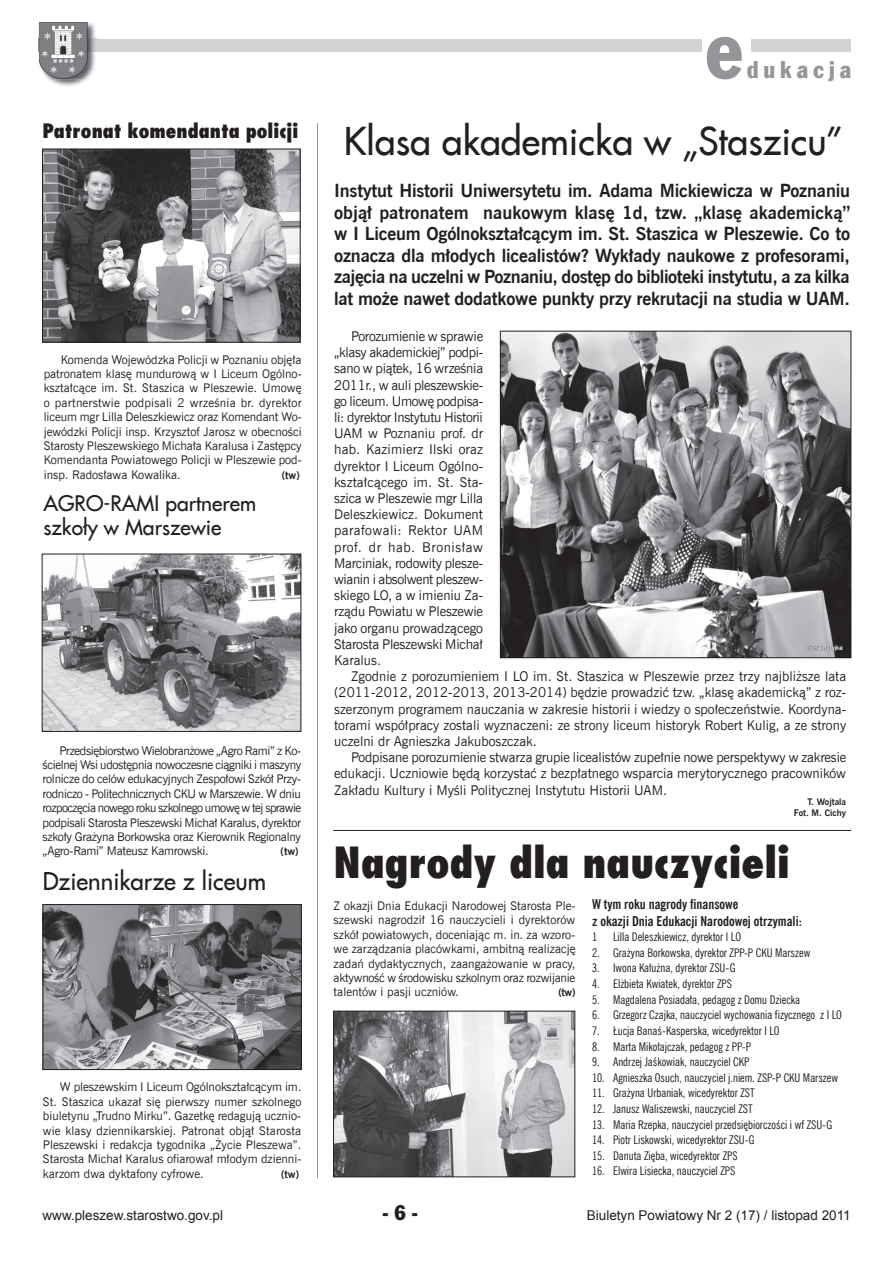
<style>
.page{position:relative;width:893px;height:1263px;background:#fff}
.page>*{position:absolute;margin:0;border:0;box-sizing:border-box;transform-origin:0 0}
.t1{font:81px "Frank Goth Cn EU";color:#939598}
.t2{font:800 42px "Fujiyama";color:#231f20}
.t3{font:37.5px "Fujiyama 2";color:#231f20}
.t4{font:24px "Fujiyama 2";color:#231f20}
.t5{font:24px "Frank Goth Cn EU";letter-spacing:.2em;color:#939598}
.t6{font:21px/23.7px "Fujiyama 2";color:#231f20}
.t7{font:21px "Frank Goth Cn EU";color:#231f20}
.t8{font:800 19.5px "Fujiyama";color:#231f20}
.t9{font:700 18px/21.6px "News Goth EU";letter-spacing:-.01em;color:#231f20;text-align:justify}
.t10{font:13.5px/16.2px "News Goth EU";color:#231f20;text-align:justify}
.t11{font:13.5px "Arial";color:#231f20}
.t12{font:700 13.5px/16.2px "News Goth Cn EU";color:#231f20}
.t13{font:12px/14.4px "News Goth EU";color:#231f20;text-align:justify}
.t14{font:12px "News Goth Cn EU";color:#231f20}
.t15{font:700 10.5px "News Goth EU";color:#231f20}
.t16{font:700 9px/10.8px "News Goth EU";color:#231f20;text-align:right}
</style>
<div class="page">
<div style="left:38px;top:39px;width:664px;height:12px;background:#d1d2d4"></div>
<img style="left:49px;top:23px;width:48px;height:63px">
<svg style="left:89px;top:39px;width:8px;height:12px"></svg>
<svg style="left:38px;top:39px;width:1px;height:12px"></svg>
<img style="left:39px;top:22px;width:50px;height:58px">
<img style="left:39px;top:39px;width:50px;height:12px">
<div style="left:752px;top:39px;width:99px;height:12px;background:#d1d2d4"></div>
<img style="left:502px;top:333px;width:347px;height:323px">
<div style="left:500px;top:331px;width:351px;height:327px;border:1px solid #231f20"></div>
<img style="left:335px;top:1013px;width:238px;height:162px">
<div style="left:333px;top:1011px;width:242px;height:166px;border:1px solid #231f20"></div>
<img style="left:44px;top:151px;width:254px;height:189px">
<div style="left:42px;top:149px;width:258px;height:193px;border:1px solid #231f20"></div>
<img style="left:45px;top:906px;width:255px;height:162px">
<div style="left:43px;top:904px;width:259px;height:166px;border:1px solid #231f20"></div>
<hr style="left:317px;top:123px;width:1px;height:1055px;background:#939598">
<hr style="left:333px;top:830px;width:518px;height:1px;background:#231f20">
<img style="left:44px;top:556px;width:255px;height:173px">
<h3 class="t8" style="left:43px;top:118px;width:257px">Patronat komendanta policji</h3>
<p class="t13" style="left:44px;top:352px;width:260px;text-indent:17px">Komenda Wojewódzka Policji w Poznaniu objęła patronatem klasę mundurową w I Liceum Ogólno&shy;kształcące im. St. Staszica w Pleszewie. Umowę o partnerstwie podpisali 2 września br. dyrektor liceum mgr Lilla Deleszkiewicz oraz Komendant Wo&shy;jewódzki Policji insp. Krzysztof Jarosz w obecności Starosty Pleszewskiego Michała Karalusa i Zastępcy Komendanta Powiatowego Policji w Pleszewie pod&shy;insp. Radosława Kowalika.</p>
<p class="t15" style="left:282px;top:468px;width:19px">(tw)</p>
<h3 class="t6" style="left:43px;top:490px;width:214px">AGRO-RAMI partnerem szkoły w Marszewie</h3>
<p class="t13" style="left:43px;top:743px;width:260px;text-indent:17px">Przedsiębiorstwo Wielobranżowe „Agro Rami” z Ko&shy;ścielnej Wsi udostępnia nowoczesne ciągniki i maszyny rolnicze do celów edukacyjnych Zespołowi Szkół Przy&shy;rodniczo - Politechnicznych CKU w Marszewie. W dniu rozpoczęcia nowego roku szkolnego umowę w tej sprawie podpisali Starosta Pleszewski Michał Karalus, dyrektor szkoły Grażyna Borkowska oraz Kierownik Regionalny „Agro-Rami” Mateusz Kamrowski.</p>
<p class="t15" style="left:281px;top:845px;width:19px">(tw)</p>
<h3 class="t4" style="left:43px;top:863px;width:225px">Dziennikarze z liceum</h3>
<p class="t13" style="left:43px;top:1080px;width:260px;text-indent:17px">W pleszewskim I Liceum Ogólnokształcącym im.<br>St. Staszica ukazał się pierwszy numer szkolnego biuletynu „Trudno Mirku”. Gazetkę redagują ucznio&shy;wie klasy dziennikarskiej. Patronat objął Starosta Pleszewski i redakcja tygodnika „Życie Pleszewa”.<br>Starosta Michał Karalus ofiarował młodym dzienni&shy;karzom dwa dyktafony cyfrowe.</p>
<p class="t15" style="left:281px;top:1167px;width:19px">(tw)</p>
<h1 class="t1" style="left:705px;top:-3px;width:40px">e</h1>
<h3 class="t5" style="left:747px;top:54px;width:106px">dukacja</h3>
<h3 class="t3" style="left:344px;top:113px;width:501px">Klasa akademicka w „Staszicu”</h3>
<p class="t9" style="left:334px;top:180px;width:518px">Instytut Historii Uniwersytetu im. Adama Mickiewicza w Poznaniu objął patronatem naukowym klasę 1d, tzw. „klasę akademicką” w I Liceum Ogólnokształcącym im. St. Staszica w Pleszewie. Co to oznacza dla młodych licealistów? Wykłady naukowe z profesorami, zajęcia na uczelni w Poznaniu, dostęp do biblioteki instytutu, a za kilka lat może nawet dodatkowe punkty przy rekrutacji na studia w UAM.</p>
<p class="t10" style="left:334px;top:328px;width:151px;text-indent:17px">Porozumienie w sprawie „klasy akademickiej” podpi&shy;sano w piątek, 16 września 2011r., w auli pleszewskie&shy;go liceum. Umowę podpisa&shy;li: dyrektor Instytutu Historii UAM w Poznaniu prof. dr hab. Kazimierz Ilski oraz dyrektor I Liceum Ogólno&shy;kształcącego im. St. Sta&shy;szica w Pleszewie mgr Lilla Deleszkiewicz. Dokument parafowali: Rektor UAM prof. dr hab. Bronisław Marciniak, rodowity plesze&shy;wianin i absolwent pleszew&shy;skiego LO, a w imieniu Za&shy;rządu Powiatu w Pleszewie jako organu prowadzącego Starosta Pleszewski Michał Karalus.</p>
<p class="t10" style="left:334px;top:669px;width:514px;text-indent:17px">Zgodnie z porozumieniem I LO im. St. Staszica w Pleszewie przez trzy najbliższe lata (2011-2012, 2012-2013, 2013-2014) będzie prowadzić tzw. „klasę akademicką” z roz&shy;szerzonym programem nauczania w zakresie historii i wiedzy o społeczeństwie. Koordyna&shy;torami współpracy zostali wyznaczeni: ze strony liceum historyk Robert Kulig, a ze strony uczelni dr Agnieszka Jakuboszczak.</p>
<p class="t10" style="left:334px;top:750px;width:514px;text-indent:17px">Podpisane porozumienie stwarza grupie licealistów zupełnie nowe perspektywy w zakresie edukacji. Uczniowie będą korzystać z bezpłatnego wsparcia merytorycznego pracowników Zakładu Kultury i Myśli Politycznej Instytutu Historii UAM.</p>
<p class="t16" style="left:794px;top:797px;width:54px">T. Wojtala<br>Fot. M. Cichy</p>
<h2 class="t2" style="left:334px;top:834px;width:458px">Nagrody dla nauczycieli</h2>
<p class="t13" style="left:334px;top:899px;width:243px">Z okazji Dnia Edukacji Narodowej Starosta Ple&shy;szewski nagrodził 16 nauczycieli i dyrektorów szkół powiatowych, doceniając m. in. za wzoro&shy;we zarządzania placówkami, ambitną realizację zadań dydaktycznych, zaangażowanie w pracy, aktywność w środowisku szkolnym oraz rozwijanie talentów i pasji uczniów.</p>
<p class="t12" style="left:592px;top:897px;width:211px">W tym roku nagrody finansowe<br>z okazji Dnia Edukacji Narodowej otrzymali:</p>
<p class="t14" style="left:592px;top:930px;width:7px">1</p>
<p class="t14" style="left:613px;top:930px;width:130px">Lilla Deleszkiewicz, dyrektor I LO</p>
<p class="t14" style="left:592px;top:945px;width:220px">2. Grażyna Borkowska, dyrektor ZPP-P CKU Marszew</p>
<p class="t14" style="left:592px;top:961px;width:145px">3. Iwona Kałużna, dyrektor ZSU-G</p>
<p class="t14" style="left:592px;top:976px;width:142px">4. Elżbieta Kwiatek, dyrektor ZPS</p>
<p class="t14" style="left:592px;top:992px;width:210px">5. Magdalena Posiadała, pedagog z Domu Dziecka</p>
<p class="t14" style="left:592px;top:1008px;width:251px">6. Grzegorz Czajka, nauczyciel wychowania fizycznego z I LO</p>
<p class="t14" style="left:592px;top:1023px;width:189px">7. Łucja Banaś-Kasperska, wicedyrektor I LO</p>
<p class="t14" style="left:592px;top:1039px;width:160px">8. Marta Mikołajczak, pedagog z PP-P</p>
<p class="t14" style="left:592px;top:1054px;width:159px">9. Andrzej Jaśkowiak, nauczyciel CKP</p>
<p class="t14" style="left:592px;top:1070px;width:248px">10. Agnieszka Osuch, nauczyciel j.niem. ZSP-P CKU Marszew</p>
<p class="t14" style="left:592px;top:1086px;width:164px">11. Grażyna Urbaniak, wicedyrektor ZST</p>
<p class="t14" style="left:592px;top:1101px;width:162px">12. Janusz Waliszewski, nauczyciel ZST</p>
<p class="t14" style="left:592px;top:1117px;width:242px">13. Maria Rzepka, nauczyciel przedsiębiorczości i wf ZSU-G</p>
<p class="t14" style="left:592px;top:1132px;width:164px">14. Piotr Liskowski, wicedyrektor ZSU-G</p>
<p class="t14" style="left:592px;top:1148px;width:147px">15. Danuta Zięba, wicedyrektor ZPS</p>
<p class="t14" style="left:592px;top:1164px;width:145px">16. Elwira Lisiecka, nauczyciel ZPS</p>
<p class="t15" style="left:558px;top:986px;width:18px">(tw)</p>
<p class="t11" style="left:43px;top:1206px;width:182px">www.pleszew.starostwo.gov.pl</p>
<h3 class="t7" style="left:382px;top:1198px;width:37px">- 6 -</h3>
<p class="t11" style="left:587px;top:1206px;width:265px">Biuletyn Powiatowy Nr 2 (17) / listopad 2011</p>
</div>
